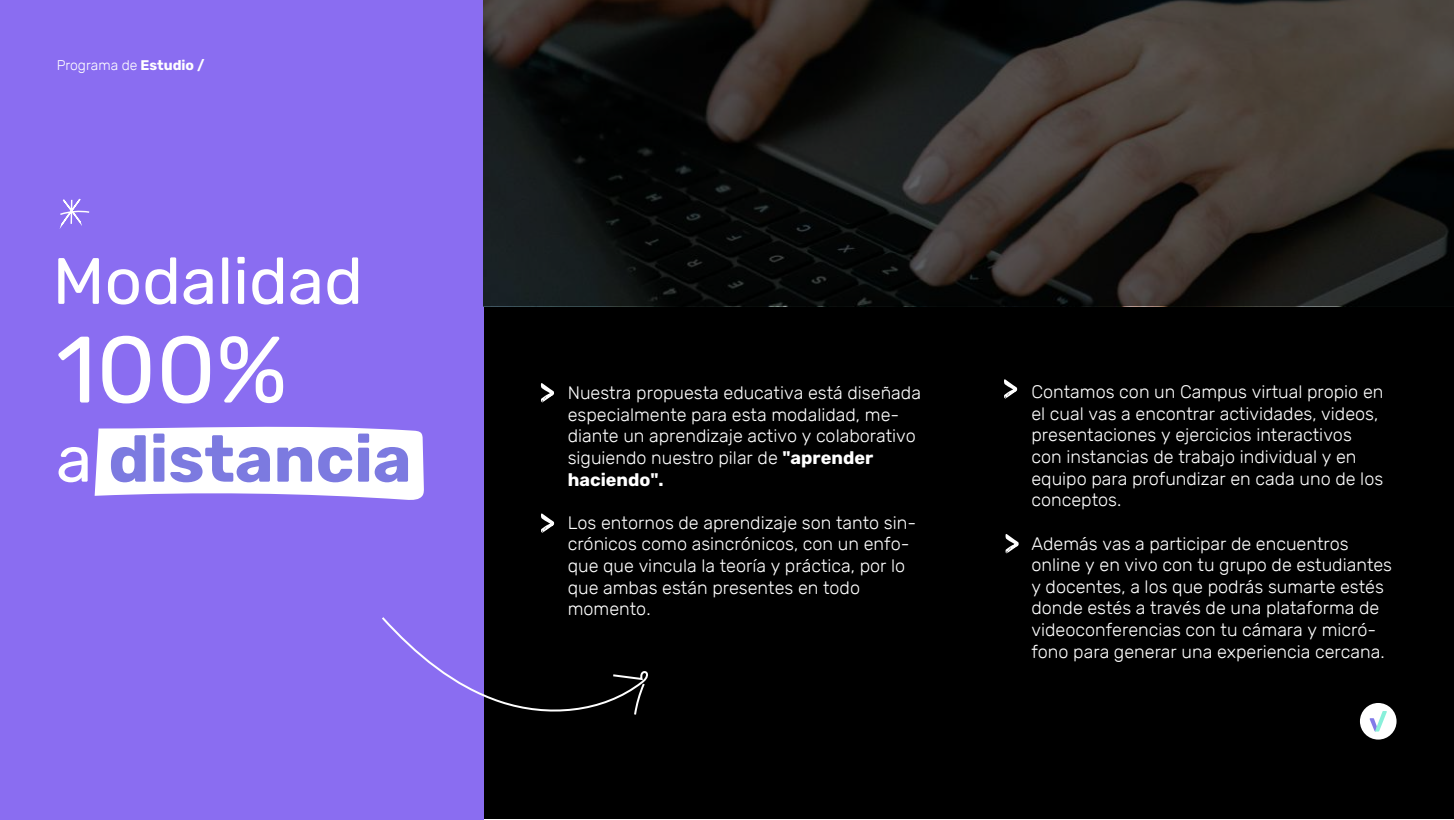
<style>
.page{position:relative;width:1454px;height:820px;background:#fff}
.page>*{position:absolute;margin:0;border:0;box-sizing:border-box;transform-origin:0 0}
.t1{font:94.2px "Rubik";color:#fff}
.t2{font:700 65.4px "Rubik";color:#7c7ae0}
.t3{font:65.4px "Rubik";color:#fff}
.t4{font:300 18px/21.6px "Rubik";color:#fff}
.t5{font:300 14px "Rubik";color:#fff}
.s1{font-weight:700}
.s2{font-weight:400;color:#fff}
</style>
<div class="page">
<div style="left:476px;top:301px;width:977px;height:518px;background:#000"></div>
<div style="left:0;top:0;width:483px;height:819px;background:#8a6df1"></div>
<svg style="left:95px;top:426px;width:329px;height:74px;background:#f3f0fd"></svg>
<svg style="left:1005px;top:534px;width:13px;height:19px"></svg>
<svg style="left:1004px;top:379px;width:13px;height:20px"></svg>
<svg style="left:541px;top:513px;width:13px;height:20px"></svg>
<svg style="left:541px;top:383px;width:13px;height:19px"></svg>
<div style="left:1359px;top:703px;width:37px;height:36px;background:#fff;border-radius:50%"></div>
<svg style="left:1369px;top:711px;width:17px;height:20px"></svg>
<svg style="left:483px;top:0;width:970px;height:306px;background:#25221f"></svg>
<svg style="left:382px;top:615px;width:266px;height:104px"></svg>
<svg style="left:59px;top:198px;width:31px;height:31px"></svg>
<p class="t5" style="left:57px;top:58px;width:149px">Programa de <span class="s1">Estudio /</span></p>
<h2 class="t3" style="left:53px;top:244px;width:312px">Modalidad</h2>
<h1 class="t1" style="left:56px;top:316px;width:233px">100%</h1>
<h2 class="t2" style="left:56px;top:421px;width:357px"><span class="s2">a</span> distancia</h2>
<p class="t4" style="left:567px;top:382px;width:355px">Nuestra propuesta educativa está diseñada especialmente para esta modalidad, me&shy;diante un aprendizaje activo y colaborativo siguiendo nuestro pilar de <span class="s1">"aprender haciendo".</span></p>
<p class="t4" style="left:567px;top:512px;width:350px">Los entornos de aprendizaje son tanto sin&shy;crónicos como asincrónicos, con un enfo&shy;que que vincula la teoría y práctica, por lo que ambas están presentes en todo momento.</p>
<p class="t4" style="left:1031px;top:381px;width:353px">Contamos con un Campus virtual propio en el cual vas a encontrar actividades, videos, presentaciones y ejercicios interactivos con instancias de trabajo individual y en equipo para profundizar en cada uno de los conceptos.</p>
<p class="t4" style="left:1031px;top:533px;width:362px">Además vas a participar de encuentros online y en vivo con tu grupo de estudiantes y docentes, a los que podrás sumarte estés donde estés a través de una plataforma de videoconferencias con tu cámara y micró&shy;fono para generar una experiencia cercana.</p>
</div>
